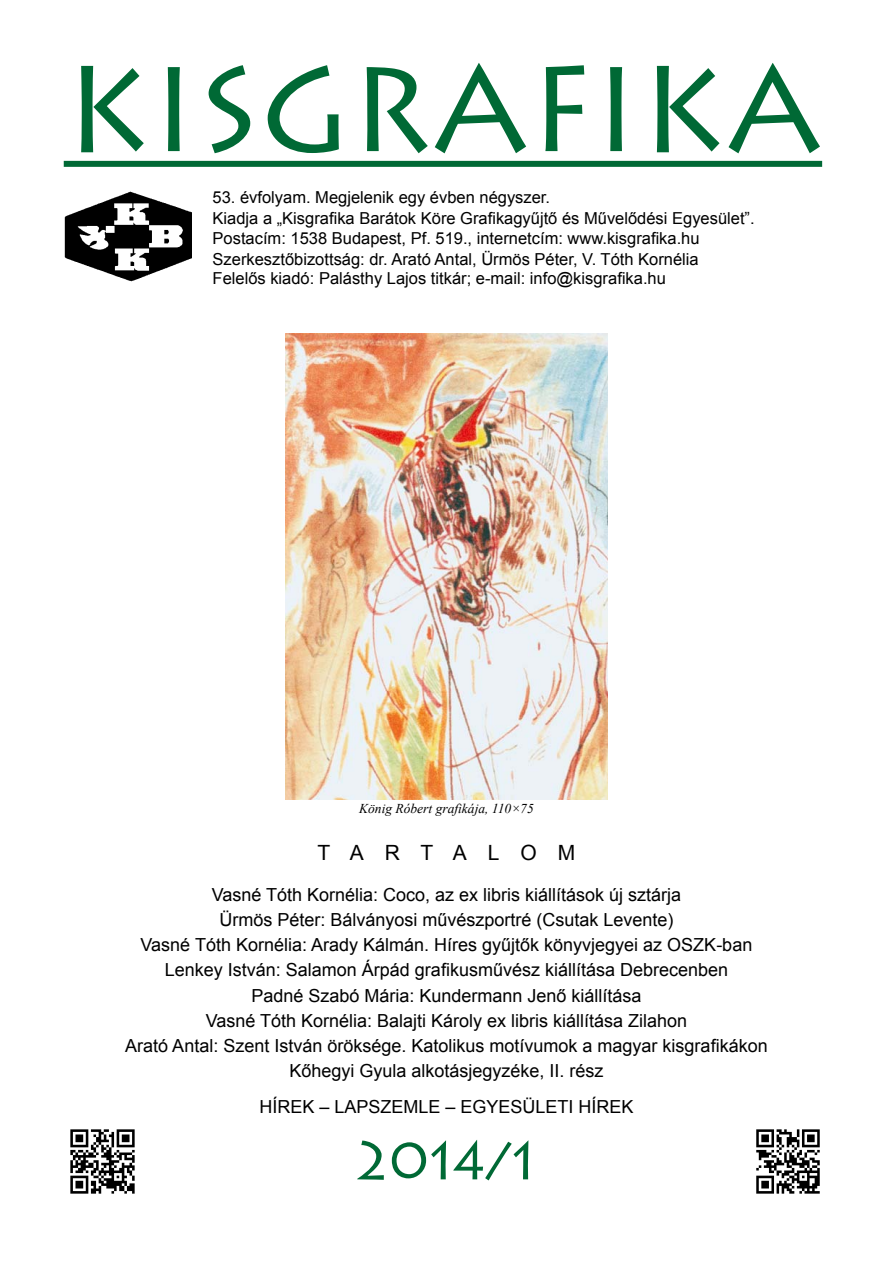
<style>
.page{position:relative;width:893px;height:1263px;background:#fff}
.page>*{position:absolute;margin:0;border:0;box-sizing:border-box;transform-origin:0 0}
.t1{font:120px "Lithos Pro";color:#006935}
.t2{font:54px "Hu Lithp";color:#006935}
.t3{font:21px "Arial";letter-spacing:1em;color:#000}
.t4{font:18px/25.2px "Arial";color:#000;text-align:center}
.t5{font:16.5px/20.2px "Arial";color:#000}
.t6{font:italic 13.5px "Times New Roman";color:#000}
</style>
<div class="page">
<img style="left:64px;top:191px;width:127px;height:90px">
<img style="left:70px;top:1129px;width:65px;height:65px">
<img style="left:756px;top:1129px;width:64px;height:65px">
<img style="left:285px;top:334px;width:323px;height:465px">
<div style="left:64px;top:161px;width:758px;height:6px;background:#006935"></div>
<h1 class="t1" style="left:64px;top:40px;width:760px">KISGRAFIKA</h1>
<p class="t5" style="left:213px;top:188px;width:544px">53. évfolyam. Megjelenik egy évben négyszer.<br>Kiadja a „Kisgrafika Barátok Köre Grafikagyűjtő és Művelődési Egyesület”.<br>Postacím: 1538 Budapest, Pf. 519., internetcím: www.kisgrafika.hu Szerkesztőbizottság: dr. Arató Antal, Ürmös Péter, V. Tóth Kornélia Felelős kiadó: Palásthy Lajos titkár; e-mail: info@kisgrafika.hu</p>
<p class="t6" style="left:359px;top:801px;width:176px">König Róbert grafikája, 110×75</p>
<p class="t3" style="left:317px;top:841px;width:259px">TARTALOM</p>
<p class="t4" style="left:125px;top:882px;width:644px">Vasné Tóth Kornélia: Coco, az ex libris kiállítások új sztárja<br>Ürmös Péter: Bálványosi művészportré (Csutak Levente)<br>Vasné Tóth Kornélia: Arady Kálmán. Híres gyűjtők könyvjegyei az OSZK-ban Lenkey István: Salamon Árpád grafikusművész kiállítása Debrecenben<br>Padné Szabó Mária: Kundermann Jenő kiállítása<br>Vasné Tóth Kornélia: Balajti Károly ex libris kiállítása Zilahon<br>Arató Antal: Szent István öröksége. Katolikus motívumok a magyar kisgrafikákon Kőhegyi Gyula alkotásjegyzéke, II. rész</p>
<p class="t4" style="left:259px;top:1095px;width:376px">HÍREK – LAPSZEMLE – EGYESÜLETI HÍREK</p>
<h2 class="t2" style="left:357px;top:1140px;width:180px">2014/1</h2>
</div>
